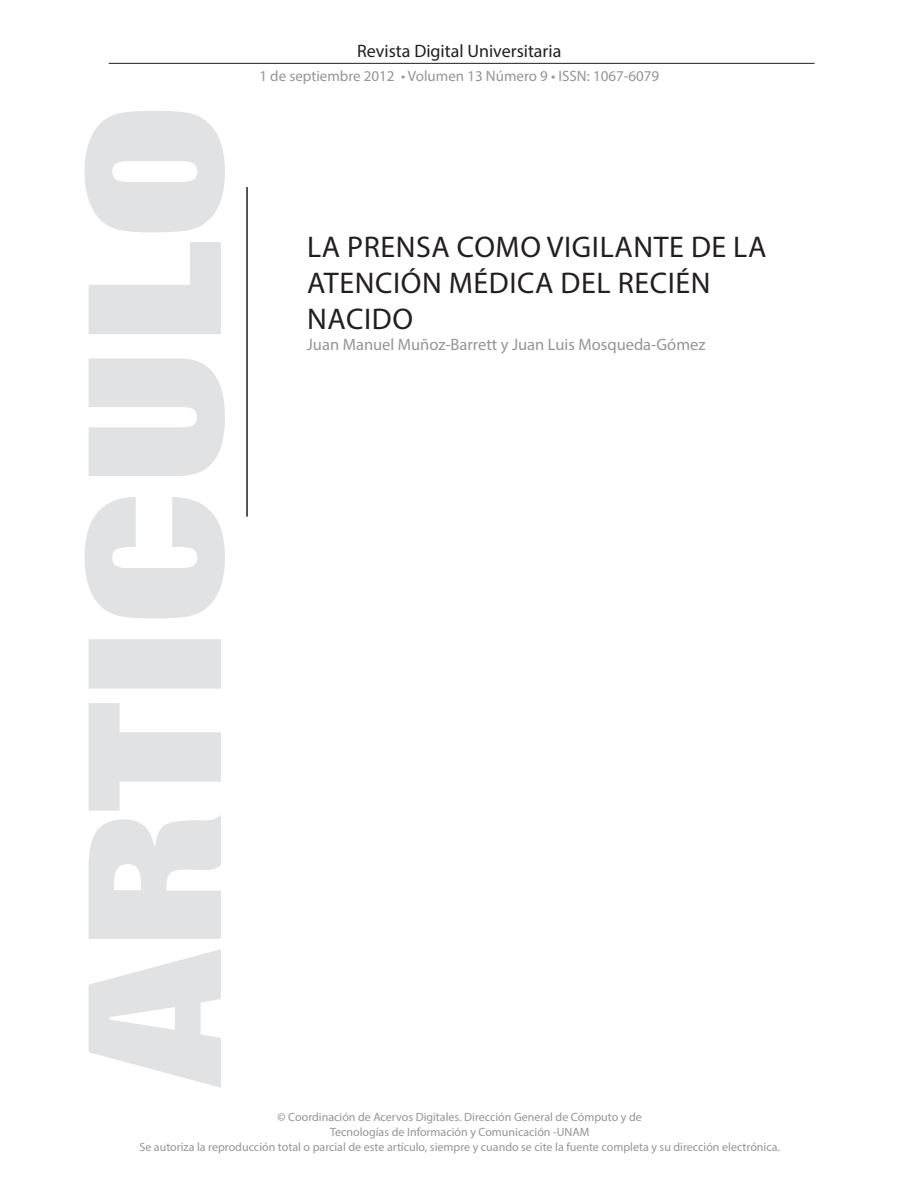
<style>
.page{position:relative;width:918px;height:1188px;background:#fff}
.page>*{position:absolute;margin:0;border:0;box-sizing:border-box;transform-origin:0 0}
.caratula_titulo{font:30px "Myriad Pro";letter-spacing:.02em;color:#231f20}
.t1{font:18px "Myriad Pro";color:#231f20}
.caratula_titulo-2{font:16.5px "Myriad Pro";color:#939598}
.t2{font:15px "Myriad Pro";color:#939598}
.t3{font:12px/15px "Myriad Pro";color:#939598;text-align:center}
.s1{color:#808285}
</style>
<div class="page">
<hr style="left:109px;top:63px;width:706px;height:1px;background:#231f20">
<svg style="left:85px;top:111px;width:140px;height:977px;fill:#e1e2e4"></svg>
<hr style="left:246px;top:187px;width:2px;height:330px;background:#231f20">
<h2 class="t1" style="left:357px;top:40px;width:206px">Revista Digital Universitaria</h2>
<p class="t2" style="left:259px;top:67px;width:401px">1 de septiembre 2012 • Volumen 13 Número 9 • ISSN: 1067-6079</p>
<p class="caratula_titulo" style="left:307px;top:228px;width:461px">LA PRENSA COMO VIGILANTE DE LA</p>
<p class="caratula_titulo" style="left:307px;top:264px;width:405px">ATENCIÓN MÉDICA DEL RECIÉN</p>
<p class="caratula_titulo" style="left:307px;top:300px;width:107px">NACIDO</p>
<p class="caratula_titulo-2" style="left:307px;top:334px;width:400px">Juan Manuel Muñoz-Barrett y Juan Luis Mosqueda-Gómez</p>
<p class="t3" style="left:139px;top:1109px;width:642px"><span class="s1">©</span> Coordinación de Acervos Digitales. Dirección General de Cómputo y de<br>Tecnologías de Información y Comunicación -UNAM<br>Se autoriza la reproducción total o parcial de este artículo, siempre y cuando se cite la fuente completa y su dirección electrónica.</p>
</div>
